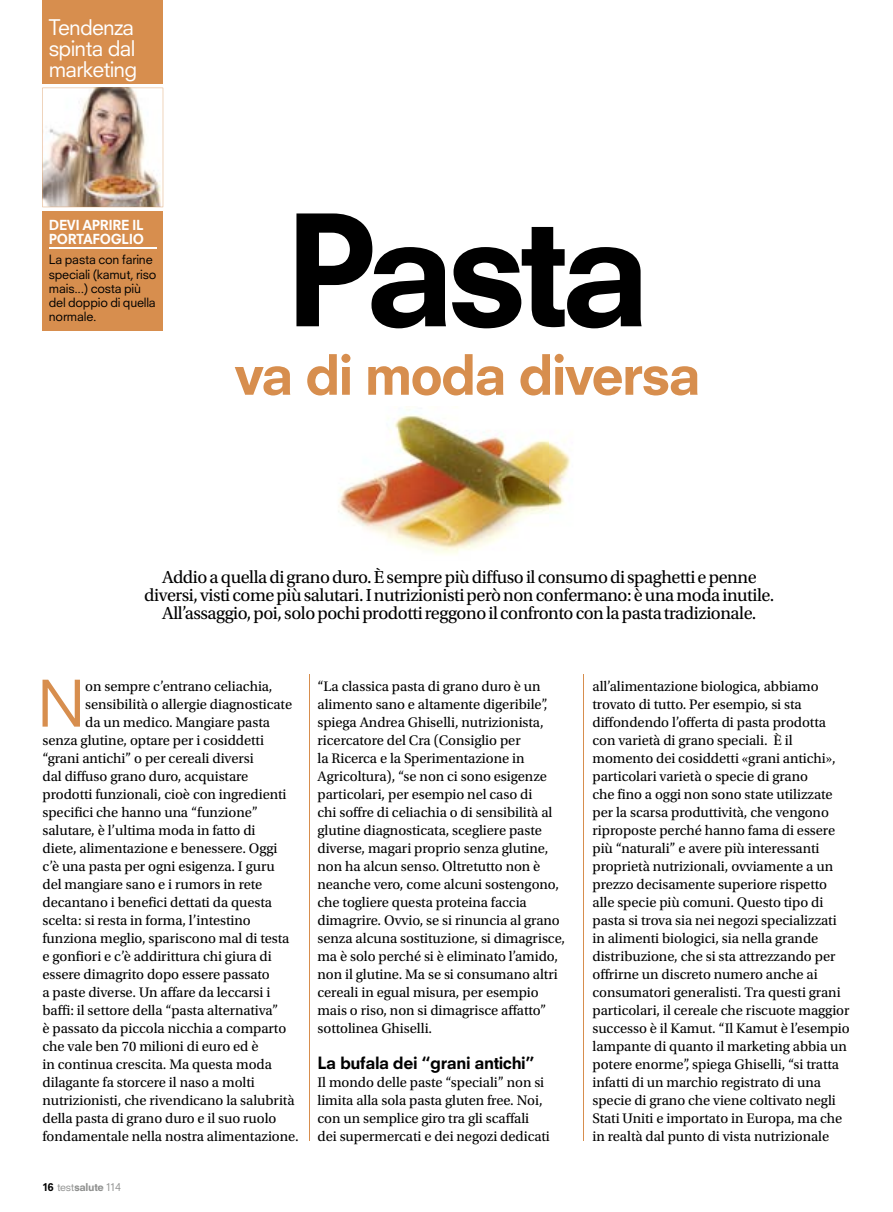
<style>
.page{position:relative;width:893px;height:1212px;background:#fff}
.page>*{position:absolute;margin:0;border:0;box-sizing:border-box;transform-origin:0 0}
.t1{font:800 150px "Neuzeit SLT Std";letter-spacing:-.07em;color:#000}
.t2{font:62.4px "Neuzeit SLT Std";color:#d78e4e}
.t3{font:800 54px "Neuzeit SLT Std";letter-spacing:-.045em;color:#d78e4e}
.t4{font:21px/21px "Neuzeit SLT Std";letter-spacing:-.035em;color:#fff}
.t5{font:18.3px/18px "Utopia Std";letter-spacing:-.025em;color:#000;text-align:center}
.t6{font:800 16.5px "Neuzeit SLT Std";letter-spacing:-.025em;color:#000}
.t7{font:14.55px/18px "Utopia Std";letter-spacing:-.005em;color:#000}
.t8{font:800 13.5px/13.5px "Neuzeit SLT Std";letter-spacing:-.025em;color:#fff}
.t9{font:12.45px/14.2px "Neuzeit SLT Std";letter-spacing:-.015em;color:#000}
.t10{font:10.5px "Neuzeit SLT Std";letter-spacing:-.04em;color:#8f908f}
.s1{font-weight:800;color:#000}
.s2{font-weight:800}
</style>
<div class="page">
<hr style="left:309px;top:674px;width:1px;height:467px;background:#d78e4e">
<hr style="left:584px;top:674px;width:1px;height:467px;background:#d78e4e">
<div style="left:43px;top:0;width:120px;height:83px;background:#d78e4e"></div>
<div style="left:43px;top:211px;width:120px;height:120px;background:#d78e4e"></div>
<hr style="left:49px;top:247px;width:108px;height:2px;background:#fff">
<img style="left:42px;top:88px;width:121px;height:119px">
<img style="left:338px;top:409px;width:232px;height:145px">
<h3 class="t4" style="left:49px;top:17px;width:90px">Tendenza spinta dal marketing</h3>
<p class="t8" style="left:49px;top:218px;width:97px">DEVI APRIRE IL<br>PORTAFOGLIO</p>
<p class="t9" style="left:49px;top:252px;width:109px">La pasta con farine speciali (kamut, riso mais...) costa più del doppio di quella normale.</p>
<h1 class="t1" style="left:284px;top:179px;width:369px">Pasta</h1>
<h3 class="t3" style="left:234px;top:342px;width:468px">va di moda diversa</h3>
<p class="t5" style="left:144px;top:568px;width:632px">Addio a quella di grano duro. È sempre più diffuso il consumo di spaghetti e penne diversi, visti come più salutari. I nutrizionisti però non confermano: è una moda inutile.<br>All’assaggio, poi, solo pochi prodotti reggono il confronto con la pasta tradizionale.</p>
<h2 class="t2" style="left:37px;top:665px;width:50px">N</h2>
<p class="t7" style="left:85px;top:677px;width:189px">on sempre c’entrano celiachia,</p>
<p class="t7" style="left:85px;top:695px;width:208px">sensibilità o allergie diagnosticate</p>
<p class="t7" style="left:85px;top:713px;width:186px">da un medico. Mangiare pasta</p>
<p class="t7" style="left:43px;top:731px;width:223px">senza glutine, optare per i cosiddetti</p>
<p class="t7" style="left:43px;top:749px;width:213px">“grani antichi” o per cereali diversi</p>
<p class="t7" style="left:43px;top:767px;width:207px">dal diffuso grano duro, acquistare</p>
<p class="t7" style="left:43px;top:785px;width:245px">prodotti funzionali, cioè con ingredienti</p>
<p class="t7" style="left:43px;top:803px;width:217px">specifici che hanno una “funzione”</p>
<p class="t7" style="left:43px;top:821px;width:215px">salutare, è l’ultima moda in fatto di</p>
<p class="t7" style="left:43px;top:839px;width:237px">diete, alimentazione e benessere. Oggi</p>
<p class="t7" style="left:43px;top:857px;width:234px">c’è una pasta per ogni esigenza. I guru</p>
<p class="t7" style="left:43px;top:875px;width:221px">del mangiare sano e i rumors in rete</p>
<p class="t7" style="left:43px;top:893px;width:231px">decantano i benefici dettati da questa</p>
<p class="t7" style="left:43px;top:911px;width:210px">scelta: si resta in forma, l’intestino</p>
<p class="t7" style="left:43px;top:929px;width:249px">funziona meglio, spariscono mal di testa</p>
<p class="t7" style="left:43px;top:947px;width:231px">e gonfiori e c’è addirittura chi giura di</p>
<p class="t7" style="left:43px;top:965px;width:229px">essere dimagrito dopo essere passato</p>
<p class="t7" style="left:43px;top:983px;width:229px">a paste diverse. Un affare da leccarsi i</p>
<p class="t7" style="left:43px;top:1001px;width:237px">baffi: il settore della “pasta alternativa”</p>
<p class="t7" style="left:43px;top:1019px;width:245px">è passato da piccola nicchia a comparto</p>
<p class="t7" style="left:43px;top:1037px;width:218px">che vale ben 70 milioni di euro ed è</p>
<p class="t7" style="left:43px;top:1055px;width:231px">in continua crescita. Ma questa moda</p>
<p class="t7" style="left:43px;top:1073px;width:214px">dilagante fa storcere il naso a molti</p>
<p class="t7" style="left:43px;top:1091px;width:254px">nutrizionisti, che rivendicano la salubrità</p>
<p class="t7" style="left:43px;top:1109px;width:235px">della pasta di grano duro e il suo ruolo</p>
<p class="t7" style="left:43px;top:1127px;width:258px">fondamentale nella nostra alimentazione.</p>
<p class="t10" style="left:43px;top:1180px;width:80px"><span class="s1">16</span> test<span class="s2">salute</span> 114</p>
<p class="t7" style="left:317px;top:677px;width:249px">“La classica pasta di grano duro è un alimento sano e altamente digeribile”, spiega Andrea Ghiselli, nutrizionista, ricercatore del Cra (Consiglio per<br>la Ricerca e la Sperimentazione in Agricoltura), “se non ci sono esigenze particolari, per esempio nel caso di<br>chi soffre di celiachia o di sensibilità al glutine diagnosticata, scegliere paste diverse, magari proprio senza glutine, non ha alcun senso. Oltretutto non è neanche vero, come alcuni sostengono, che togliere questa proteina faccia dimagrire. Ovvio, se si rinuncia al grano senza alcuna sostituzione, si dimagrisce, ma è solo perché si è eliminato l’amido, non il glutine. Ma se si consumano altri cereali in egual misura, per esempio mais o riso, non si dimagrisce affatto” sottolinea Ghiselli.</p>
<p class="t6" style="left:317px;top:1052px;width:219px">La bufala dei “grani antichi”</p>
<p class="t7" style="left:317px;top:1073px;width:234px">Il mondo delle paste “speciali” non si limita alla sola pasta gluten free. Noi, con un semplice giro tra gli scaffali dei supermercati e dei negozi dedicati</p>
<p class="t7" style="left:592px;top:677px;width:259px">all’alimentazione biologica, abbiamo trovato di tutto. Per esempio, si sta diffondendo l’offerta di pasta prodotta con varietà di grano speciali. È il momento dei cosiddetti «grani antichi», particolari varietà o specie di grano<br>che fino a oggi non sono state utilizzate per la scarsa produttività, che vengono riproposte perché hanno fama di essere più “naturali” e avere più interessanti proprietà nutrizionali, ovviamente a un prezzo decisamente superiore rispetto alle specie più comuni. Questo tipo di pasta si trova sia nei negozi specializzati in alimenti biologici, sia nella grande distribuzione, che si sta attrezzando per offrirne un discreto numero anche ai consumatori generalisti. Tra questi grani particolari, il cereale che riscuote maggior successo è il Kamut. “Il Kamut è l’esempio lampante di quanto il marketing abbia un potere enorme”, spiega Ghiselli, “si tratta infatti di un marchio registrato di una specie di grano che viene coltivato negli Stati Uniti e importato in Europa, ma che in realtà dal punto di vista nutrizionale</p>
</div>
